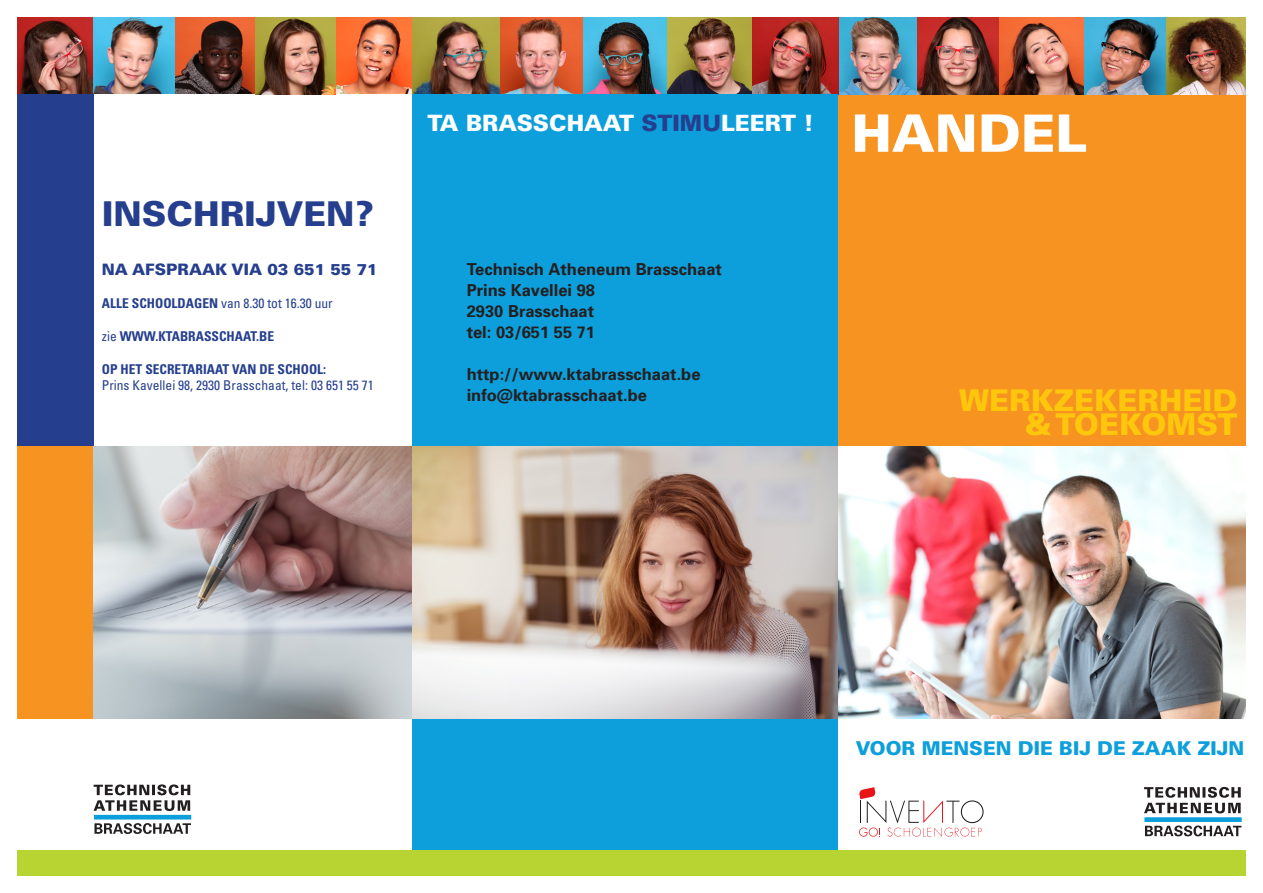
<style>
.page{position:relative;width:1263px;height:893px;background:#fff}
.page>*{position:absolute;margin:0;border:0;box-sizing:border-box;transform-origin:0 0}
.t1{font:900 51.6px "Univers LT";color:#fff}
.t2{font:900 34.2px "Univers LT";color:#253f8e}
.t3{font:900 30px "Univers LT";color:#fec70c}
.t4{font:900 22.5px "Univers LT";color:#fff}
.t5{font:900 19.05px "Univers LT";color:#0d9fdb}
.t6{font:700 16.5px "Univers";color:#231f20}
.t7{font:900 15.75px "Univers LT";color:#253f8e}
.t8{font:condensed 13.5px "Univers";color:#253f8e}
.t9{font:700 condensed 13.5px "Univers";color:#253f8e}
.s1{font-weight:700;font-stretch:normal;font-size:37.5px}
.s2{font-weight:700}
.s3{font-stretch:normal;font-size:37.5px}
.s4{font-weight:400}
.s5{color:#253f8e}
</style>
<div class="page">
<div style="left:17px;top:90px;width:77px;height:629px;background:#253f8e"></div>
<div style="left:838px;top:94px;width:408px;height:352px;background:#f79321"></div>
<img style="left:17px;top:17px;width:732px;height:77px">
<img style="left:749px;top:17px;width:497px;height:77px">
<img style="left:94px;top:446px;width:1152px;height:273px">
<div style="left:17px;top:850px;width:1228px;height:26px;background:#b8d432"></div>
<svg style="left:412px;top:94px;width:426px;height:756px;background:#4ca3c5"></svg>
<div style="left:1144px;top:817px;width:98px;height:5px;background:#0d9fdb"></div>
<svg style="left:1145px;top:825px;width:96px;height:11px"></svg>
<svg style="left:1144px;top:787px;width:97px;height:26px"></svg>
<svg style="left:859px;top:787px;width:124px;height:50px"></svg>
<div style="left:17px;top:446px;width:77px;height:273px;background:#f79321"></div>
<hr style="left:94px;top:815px;width:97px;height:4px;background:#0d9fdb">
<svg style="left:94px;top:823px;width:97px;height:11px"></svg>
<svg style="left:94px;top:784px;width:96px;height:27px"></svg>
<p class="t2" style="left:102px;top:192px;width:273px">INSCHRIJVEN?</p>
<p class="t7" style="left:102px;top:259px;width:277px">NA AFSPRAAK VIA 03 651 55 71</p>
<p class="t8" style="left:72px;top:294px;width:262px"><span class="s1">•</span> <span class="s2">ALLE SCHOOLDAGEN</span> van 8.30 tot 16.30 uur</p>
<p class="t9" style="left:72px;top:328px;width:204px"><span class="s3">•</span> <span class="s4">zie</span> WWW.KTABRASSCHAAT.BE</p>
<p class="t9" style="left:72px;top:361px;width:256px"><span class="s3">•</span> OP HET SECRETARIAAT VAN DE SCHOOL:</p>
<p class="t8" style="left:102px;top:377px;width:274px">Prins Kavellei 98, 2930 Brasschaat, tel: 03 651 55 71</p>
<p class="t4" style="left:427px;top:109px;width:388px">TA BRASSCHAAT <span class="s5">STIMU</span>LEERT !</p>
<p class="t1" style="left:851px;top:101px;width:237px">HANDEL</p>
<p class="t6" style="left:467px;top:259px;width:257px">Technisch Atheneum Brasschaat</p>
<p class="t6" style="left:467px;top:280px;width:130px">Prins Kavellei 98</p>
<p class="t6" style="left:467px;top:301px;width:129px">2930 Brasschaat</p>
<p class="t6" style="left:467px;top:322px;width:130px">tel: 03/651 55 71</p>
<p class="t6" style="left:467px;top:364px;width:235px">http://www.ktabrasschaat.be</p>
<p class="t6" style="left:467px;top:385px;width:182px">info@ktabrasschaat.be</p>
<p class="t3" style="left:959px;top:381px;width:280px">WERKZEKERHEID</p>
<p class="t3" style="left:1025px;top:405px;width:214px">&amp; TOEKOMST</p>
<p class="t5" style="left:856px;top:736px;width:390px">VOOR MENSEN DIE BIJ DE ZAAK ZIJN</p>
</div>
